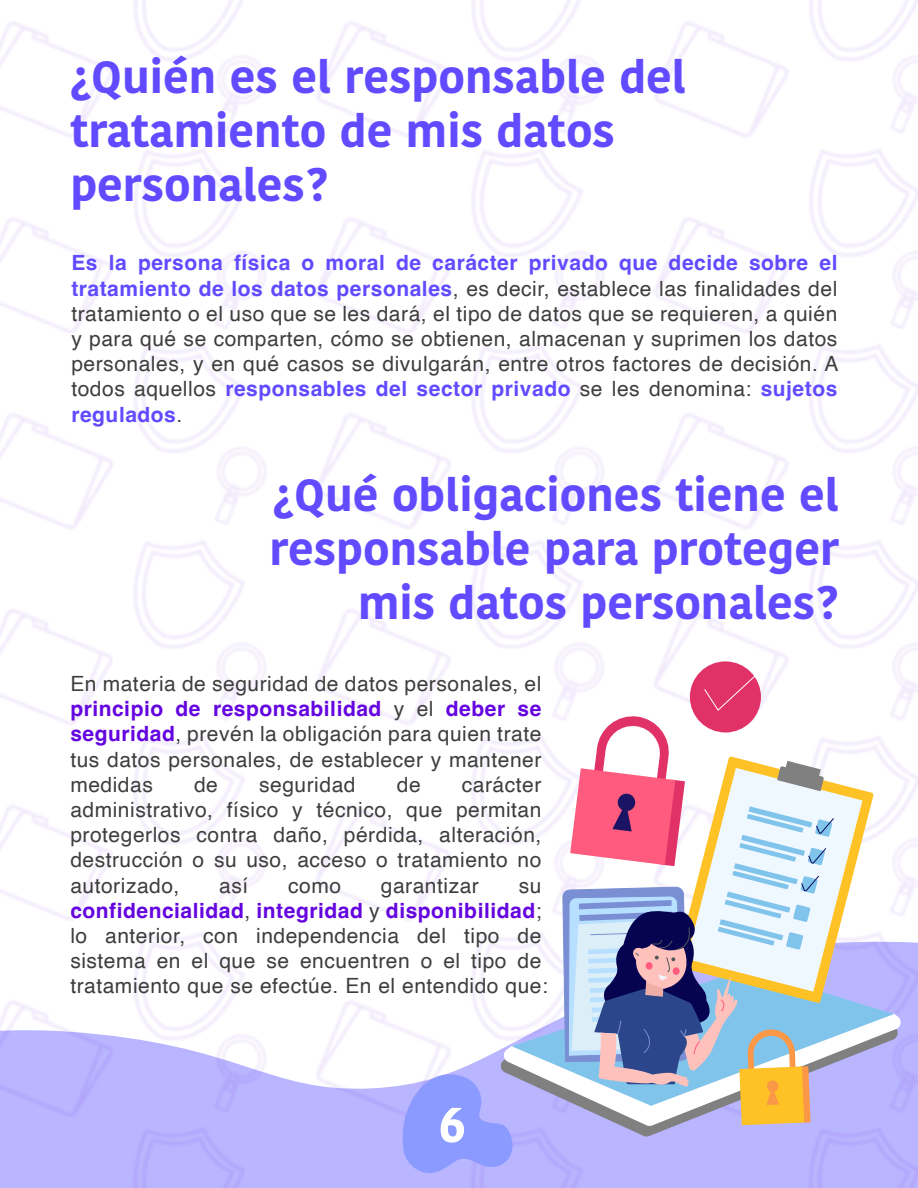
<style>
.page{position:relative;width:918px;height:1188px;background:#fff}
.page>*{position:absolute;margin:0;border:0;box-sizing:border-box;transform-origin:0 0}
.t1{font:700 51px "Kohinoor Telugu";color:#fff}
.t2{font:700 45px/54px "Kohinoor Telugu";color:#624bff}
.t3{font:21px/25.2px "Helvetica";letter-spacing:.025em;color:#3e3e3d;text-align:justify}
.s1{font-weight:700;color:#624bff}
.s2{font-weight:700;color:#6405e0}
</style>
<div class="page">
<svg style="left:397px;top:1072px;width:120px;height:108px"></svg>
<svg style="left:499px;top:1024px;width:400px;height:113px;fill:#b9b5ff"></svg>
<svg style="left:502px;top:1014px;width:400px;height:112px;fill:#b9b5ff"></svg>
<svg style="left:512px;top:969px;width:382px;height:137px"></svg>
<div style="left:690px;top:661px;width:71px;height:71px;background:#e13268;border-radius:50%"></div>
<svg style="left:862px;top:790px;width:12px;height:213px"></svg>
<svg style="left:563px;top:675px;width:299px;height:450px"></svg>
<h2 class="t2" style="left:70px;top:51px;width:617px">¿Quién es el responsable del tratamiento de mis datos personales?</h2>
<p class="t3" style="left:71px;top:251px;width:769px"><span class="s1">Es la persona física o moral de carácter privado que decide sobre el tratamiento de los datos personales</span>, es decir, establece las finalidades del tratamiento o el uso que se les dará, el tipo de datos que se requieren, a quién y para qué se comparten, cómo se obtienen, almacenan y suprimen los datos personales, y en qué casos se divulgarán, entre otros factores de decisión. A todos aquellos <span class="s1">responsables del sector privado</span> se les denomina: <span class="s1">sujetos regulados</span>.</p>
<h2 class="t2" style="left:269px;top:468px;width:571px;text-align:right">¿Qué obligaciones tiene el responsable para proteger mis datos personales?</h2>
<p class="t3" style="left:70px;top:672px;width:473px">En materia de seguridad de datos personales, el <span class="s2">principio de responsabilidad</span> y el <span class="s2">deber se seguridad</span>, prevén la obligación para quien trate tus datos personales, de establecer y mantener medidas</p>
<p class="t3" style="left:70px;top:772px;width:473px;text-indent:392px">carácter administrativo, físico y técnico, que permitan protegerlos contra daño, pérdida, alteración, destrucción o su uso, acceso o tratamiento no autorizado,</p>
<p class="t3" style="left:194px;top:772px;width:25px">de</p>
<p class="t3" style="left:259px;top:772px;width:98px">seguridad</p>
<p class="t3" style="left:397px;top:772px;width:25px">de</p>
<p class="t3" style="left:219px;top:873px;width:31px">así</p>
<p class="t3" style="left:288px;top:873px;width:54px">como</p>
<p class="t3" style="left:381px;top:873px;width:100px">garantizar</p>
<p class="t3" style="left:70px;top:873px;width:479px;text-align:left;text-indent:448px">su <span class="s2">confidencialidad</span>, <span class="s2">integridad</span> y <span class="s2">disponibilidad</span>; lo anterior, con independencia del tipo de sistema en el que se encuentren o el tipo de tratamiento que se efectúe. En el entendido que:</p>
<h1 class="t1" style="left:438px;top:1095px;width:29px">6</h1>
</div>
